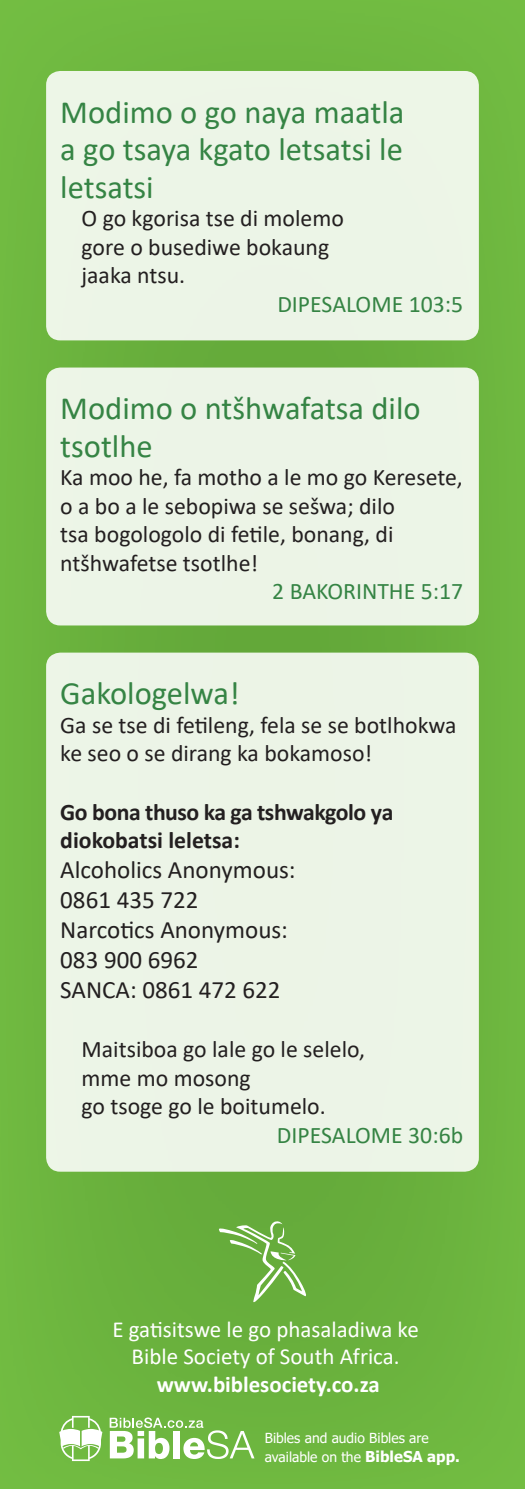
<style>
.page{position:relative;width:525px;height:1489px;background:#fff}
.page>*{position:absolute;margin:0;border:0;box-sizing:border-box;transform-origin:0 0}
.t1{font:32.5px/37.5px "Calibri";color:#358444}
.t2{font:25px/30px "Calibri";color:#231f20}
.t3{font:23.75px/28.5px "Calibri";color:#231f20}
.t4{font:23.75px "Calibri";color:#358444}
.t5{font:700 23.75px/28.5px "Calibri";letter-spacing:-.02em;color:#231f20}
.t6{font:23px/27.5px "Calibri";color:#fff;text-align:center}
.t7{font:700 23px "Calibri";color:#fff}
.t8{font:13.75px/19.5px "Tahoma";color:#fff}
.s1{font-weight:700;font-size:15px}
</style>
<div class="page">
<div style="left:0;top:0;width:524px;height:1488px;background:#6eb73f"></div>
<div style="left:46px;top:367px;width:432px;height:258px;background:#ecf4e7;border-radius:14px"></div>
<div style="left:46px;top:652px;width:432px;height:519px;background:#ecf4e7;border-radius:14px"></div>
<div style="left:46px;top:71px;width:432px;height:269px;background:#ecf5e7;border-radius:14px"></div>
<svg style="left:59px;top:1415px;width:43px;height:45px"></svg>
<svg style="left:110px;top:1417px;width:144px;height:41px"></svg>
<svg style="left:218px;top:1220px;width:92px;height:82px"></svg>
<h1 class="t1" style="left:60px;top:92px;width:345px;text-align:justify">Modimo o go naya maatla a go tsaya kgato letsatsi le letsatsi</h1>
<p class="t3" style="left:81px;top:203px;width:264px">O go kgorisa tse di molemo gore o busediwe bokaung jaaka ntsu.</p>
<p class="t4" style="left:277px;top:287px;width:187px">DIPESALOME 103:5</p>
<h1 class="t1" style="left:60px;top:389px;width:361px">Modimo o ntšhwafatsa dilo tsotlhe</h1>
<p class="t3" style="left:60px;top:462px;width:404px">Ka moo he, fa motho a le mo go Keresete, o a bo a le sebopiwa se sešwa; dilo<br>tsa bogologolo di fetile, bonang, di ntšhwafetse tsotlhe!</p>
<p class="t4" style="left:272px;top:575px;width:192px">2 BAKORINTHE 5:17</p>
<h1 class="t1" style="left:60px;top:674px;width:181px">Gakologelwa!</h1>
<p class="t3" style="left:60px;top:710px;width:397px">Ga se tse di fetileng, fela se se botlhokwa ke seo o se dirang ka bokamoso!</p>
<p class="t5" style="left:60px;top:797px;width:334px">Go bona thuso ka ga tshwakgolo ya diokobatsi leletsa:</p>
<p class="t2" style="left:60px;top:854px;width:237px">Alcoholics Anonymous:<br>0861 435 722<br>Narcotics Anonymous:<br>083 900 6962<br>SANCA: 0861 472 622</p>
<p class="t3" style="left:81px;top:1034px;width:285px">Maitsiboa go lale go le selelo, mme mo mosong<br>go tsoge go le boitumelo.</p>
<p class="t4" style="left:277px;top:1118px;width:188px">DIPESALOME 30:6b</p>
<p class="t6" style="left:112px;top:1314px;width:307px">E gatisitswe le go phasaladiwa ke<br>Bible Society of South Africa.</p>
<p class="t7" style="left:157px;top:1367px;width:224px">www.biblesociety.co.za</p>
<p class="t8" style="left:265px;top:1428px;width:196px">Bibles and audio Bibles are available on the <span class="s1">BibleSA app.</span></p>
</div>
